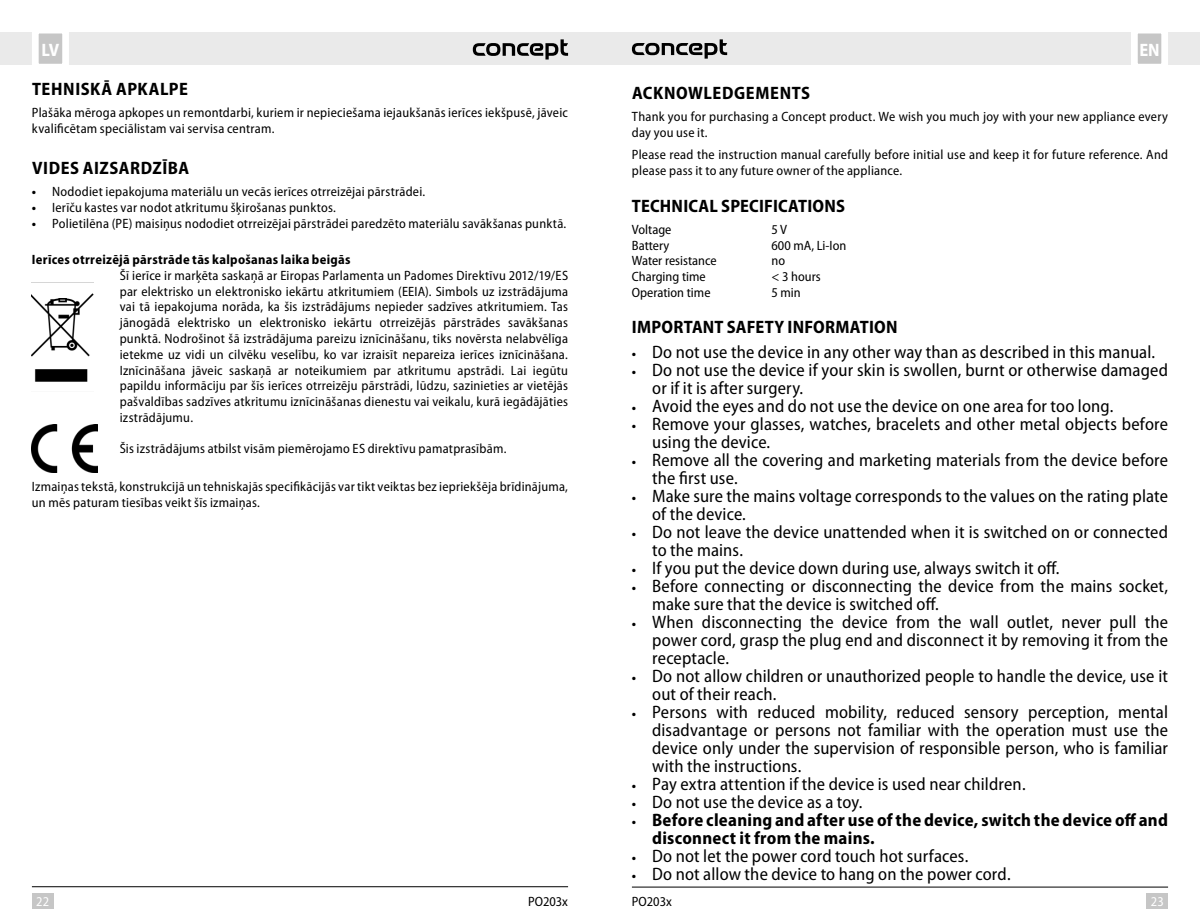
<style>
.page{position:relative;width:1200px;height:919px;background:#fff}
.page>*{position:absolute;margin:0;border:0;box-sizing:border-box;transform-origin:0 0}
.t1{font:semi-condensed 18px/18px "Myriad Pro";letter-spacing:.01em;color:#000}
.Nadpis_odsazení_1_mm{font:700 semi-condensed 18px/18px "Myriad Pro";letter-spacing:.015em;color:#000}
.Nadpis_odsazení_1_mm-2{font:700 semi-condensed 18px "Myriad Pro";letter-spacing:.035em;color:#000}
.t2{font:700 semi-condensed 18px "Myriad Pro";color:#fff}
.Text{font:semi-condensed 13.5px/15.8px "Myriad Pro";letter-spacing:.015em;color:#000}
.Odrážky-moje_bold{font:semi-condensed 13.5px "Myriad Pro";color:#000}
.Text-2{font:700 semi-condensed 13.5px "Myriad Pro";letter-spacing:.025em;color:#000}
.t3{font:semi-condensed 13.5px "Myriad Pro";color:#fff}
.s1{font-weight:700}
.s2{font-weight:700;font-size:13.5px}
.s3{font-size:13.5px}
</style>
<div class="page">
<div style="left:600px;top:32px;width:599px;height:32px;background:#eaeaea"></div>
<div style="left:1146px;top:892px;width:21px;height:16px;background:#c6c6c6"></div>
<svg style="left:1127px;top:32px;width:44px;height:33px"></svg>
<hr style="left:631px;top:886px;width:536px;height:1px;background:#000">
<svg style="left:631px;top:39px;width:96px;height:20px"></svg>
<div style="left:0;top:32px;width:600px;height:32px;background:#eaeaea"></div>
<div style="left:32px;top:892px;width:21px;height:16px;background:#c6c6c6"></div>
<svg style="left:29px;top:32px;width:43px;height:33px"></svg>
<hr style="left:32px;top:886px;width:536px;height:1px;background:#000">
<svg style="left:472px;top:39px;width:96px;height:20px"></svg>
<img style="left:32px;top:282px;width:62px;height:100px">
<img style="left:32px;top:425px;width:65px;height:47px">
<h1 class="t2" style="left:41px;top:40px;width:19px">LV</h1>
<p class="Nadpis_odsazení_1_mm" style="left:32px;top:80px;width:157px">TEHNISKĀ APKALPE</p>
<p class="Text" style="left:32px;top:105px;width:537px">Plašāka mēroga apkopes un remontdarbi, kuriem ir nepieciešama iejaukšanās ierīces iekšpusē, jāveic kvalificētam speciālistam vai servisa centram.</p>
<p class="Nadpis_odsazení_1_mm" style="left:32px;top:159px;width:159px">VIDES AIZSARDZĪBA</p>
<p class="Text" style="left:32px;top:184px;width:395px"><span class="s1">•</span> Nododiet iepakojuma materiālu un vecās ierīces otrreizējai pārstrādei.</p>
<p class="Text" style="left:32px;top:199px;width:305px"><span class="s1">•</span> Ierīču kastes var nodot atkritumu šķirošanas punktos.</p>
<p class="Text" style="left:32px;top:215px;width:535px"><span class="s1">•</span> Polietilēna (PE) maisiņus nododiet otrreizējai pārstrādei paredzēto materiālu savākšanas punktā.</p>
<p class="Text-2" style="left:32px;top:252px;width:320px">Ierīces otrreizējā pārstrāde tās kalpošanas laika beigās</p>
<p class="Text" style="left:120px;top:268px;width:450px;text-align:justify">Šī ierīce ir marķēta saskaņā ar Eiropas Parlamenta un Padomes Direktīvu 2012/19/ES par elektrisko un elektronisko iekārtu atkritumiem (EEIA). Simbols uz izstrādājuma vai tā iepakojuma norāda, ka šis izstrādājums nepieder sadzīves atkritumiem. Tas jānogādā elektrisko un elektronisko iekārtu otrreizējās pārstrādes savākšanas punktā. Nodrošinot šā izstrādājuma pareizu iznīcināšanu, tiks novērsta nelabvēlīga ietekme uz vidi un cilvēku veselību, ko var izraisīt nepareiza ierīces iznīcināšana.<br>Iznīcināšana jāveic saskaņā ar noteikumiem par atkritumu apstrādi. Lai iegūtu papildu informāciju par šīs ierīces otrreizēju pārstrādi, lūdzu, sazinieties ar vietējās pašvaldības sadzīves atkritumu iznīcināšanas dienestu vai veikalu, kurā iegādājāties izstrādājumu.</p>
<p class="Text" style="left:120px;top:441px;width:388px">Šis izstrādājums atbilst visām piemērojamo ES direktīvu pamatprasībām.</p>
<p class="Text" style="left:32px;top:479px;width:537px">Izmaiņas tekstā, konstrukcijā un tehniskajās specifi kācijās var tikt veiktas bez iepriekšēja brīdinājuma, un mēs paturam tiesības veikt šīs izmaiņas.</p>
<p class="t3" style="left:36px;top:893px;width:15px">22</p>
<p class="Text" style="left:528px;top:893px;width:41px">PO203x</p>
<h1 class="t2" style="left:1138px;top:40px;width:22px">EN</h1>
<p class="Nadpis_odsazení_1_mm-2" style="left:632px;top:83px;width:180px">ACKNOWLEDGEMENTS</p>
<p class="Text" style="left:631px;top:109px;width:537px">Thank you for purchasing a Concept product. We wish you much joy with your new appliance every day you use it.</p>
<p class="Text" style="left:631px;top:147px;width:537px">Please read the instruction manual carefully before initial use and keep it for future reference. And please pass it to any future owner of the appliance.</p>
<p class="Nadpis_odsazení_1_mm" style="left:631px;top:197px;width:215px">TECHNICAL SPECIFICATIONS</p>
<p class="Odrážky-moje_bold" style="left:631px;top:222px;width:41px">Voltage</p>
<p class="Odrážky-moje_bold" style="left:771px;top:222px;width:17px">5 V</p>
<p class="Odrážky-moje_bold" style="left:631px;top:238px;width:39px">Battery</p>
<p class="Odrážky-moje_bold" style="left:771px;top:238px;width:76px">600 mA, Li-Ion</p>
<p class="Odrážky-moje_bold" style="left:631px;top:253px;width:86px">Water resistance</p>
<p class="Odrážky-moje_bold" style="left:771px;top:253px;width:15px">no</p>
<p class="Odrážky-moje_bold" style="left:631px;top:269px;width:75px">Charging time</p>
<p class="Odrážky-moje_bold" style="left:771px;top:269px;width:51px">&lt; 3 hours</p>
<p class="Odrážky-moje_bold" style="left:631px;top:285px;width:80px">Operation time</p>
<p class="Odrážky-moje_bold" style="left:771px;top:285px;width:31px">5 min</p>
<p class="Nadpis_odsazení_1_mm" style="left:631px;top:318px;width:267px">IMPORTANT SAFETY INFORMATION</p>
<p class="t1" style="left:631px;top:343px;width:524px"><span class="s2">•</span> Do not use the device in any other way than as described in this manual.</p>
<p class="t1" style="left:652px;top:361px;width:517px;text-indent:-20px"><span class="s2">•</span> Do not use the device if your skin is swollen, burnt or otherwise damaged or if it is after surgery.</p>
<p class="t1" style="left:631px;top:397px;width:483px"><span class="s2">•</span> Avoid the eyes and do not use the device on one area for too long.</p>
<p class="t1" style="left:652px;top:415px;width:517px;text-indent:-20px"><span class="s2">•</span> Remove your glasses, watches, bracelets and other metal objects before using the device.</p>
<p class="t1" style="left:652px;top:451px;width:517px;text-indent:-20px"><span class="s2">•</span> Remove all the covering and marketing materials from the device before the fi rst use.</p>
<p class="t1" style="left:652px;top:487px;width:517px;text-indent:-20px"><span class="s2">•</span> Make sure the mains voltage corresponds to the values on the rating plate of the device.</p>
<p class="t1" style="left:652px;top:523px;width:517px;text-indent:-20px"><span class="s2">•</span> Do not leave the device unattended when it is switched on or connected to the mains.</p>
<p class="t1" style="left:631px;top:559px;width:429px"><span class="s2">•</span> If you put the device down during use, always switch it off.</p>
<p class="t1" style="left:652px;top:577px;width:517px;text-indent:-20px"><span class="s2">•</span> Before connecting or disconnecting the device from the mains socket, make sure that the device is switched off.</p>
<p class="t1" style="left:652px;top:613px;width:517px;text-align:justify;text-indent:-20px"><span class="s2">•</span> When disconnecting the device from the wall outlet, never pull the power cord, grasp the plug end and disconnect it by removing it from the receptacle.</p>
<p class="t1" style="left:652px;top:667px;width:517px;text-indent:-20px"><span class="s2">•</span> Do not allow children or unauthorized people to handle the device, use it out of their reach.</p>
<p class="t1" style="left:652px;top:703px;width:517px;text-align:justify;text-indent:-20px"><span class="s2">•</span> Persons with reduced mobility, reduced sensory perception, mental disadvantage or persons not familiar with the operation must use the device only under the supervision of responsible person, who is familiar with the instructions.</p>
<p class="t1" style="left:631px;top:775px;width:395px"><span class="s2">•</span> Pay extra attention if the device is used near children.</p>
<p class="t1" style="left:631px;top:793px;width:232px"><span class="s2">•</span> Do not use the device as a toy.</p>
<p class="Nadpis_odsazení_1_mm" style="left:652px;top:811px;width:517px;text-indent:-20px"><span class="s3">•</span> Before cleaning and after use of the device, switch the device off and disconnect it from the mains.</p>
<p class="t1" style="left:631px;top:847px;width:338px"><span class="s2">•</span> Do not let the power cord touch hot surfaces.</p>
<p class="t1" style="left:631px;top:865px;width:380px"><span class="s2">•</span> Do not allow the device to hang on the power cord.</p>
<p class="Text" style="left:631px;top:893px;width:41px">PO203x</p>
<p class="t3" style="left:1150px;top:893px;width:15px">23</p>
</div>
